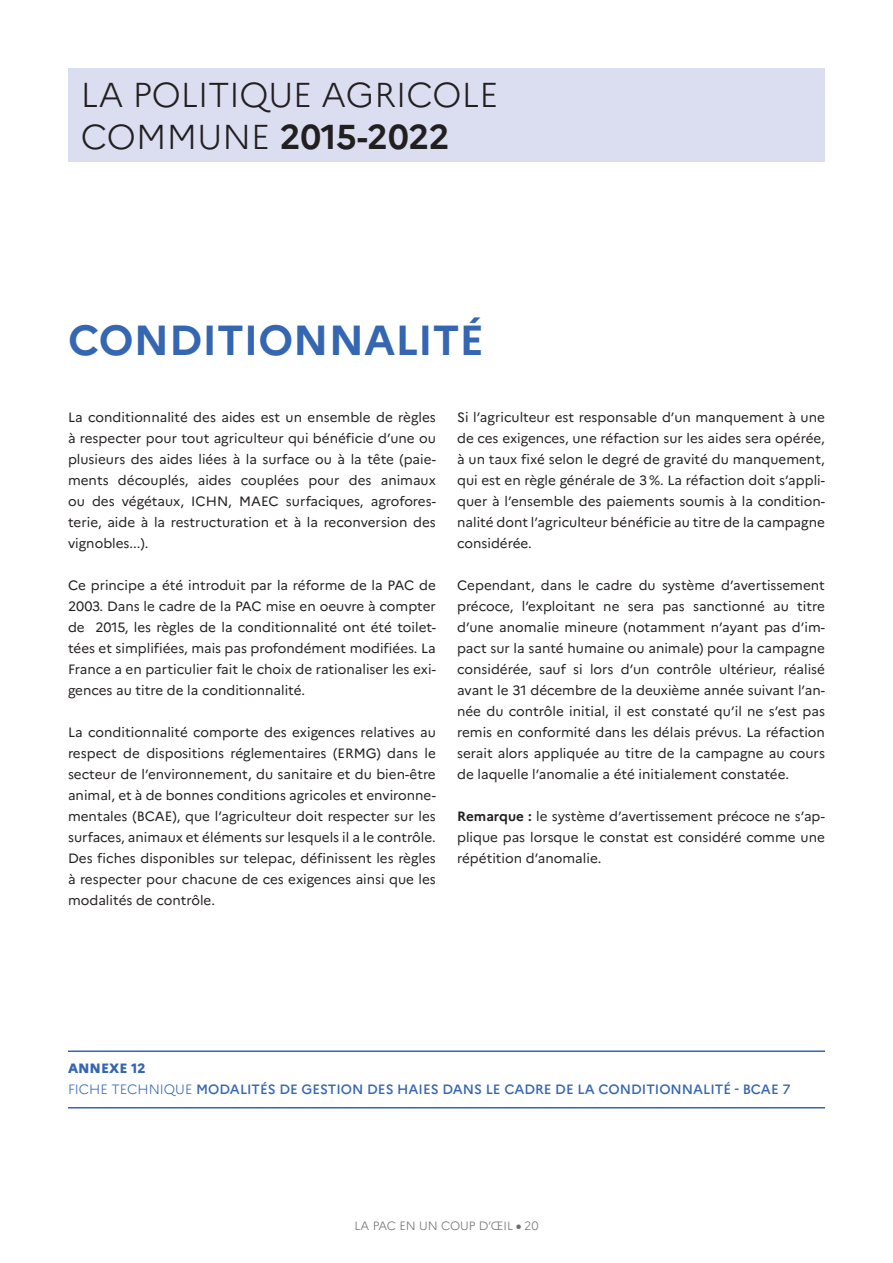
<style>
.page{position:relative;width:893px;height:1263px;background:#fff}
.page>*{position:absolute;margin:0;border:0;box-sizing:border-box;transform-origin:0 0}
._01_Titre{font:700 42px "Marianne";color:#3566b1}
.t1{font:300 34.5px/41.8px "Marianne";letter-spacing:-.005em;color:#231f20}
._02_Texte{font:13.5px/21px "Marianne";color:#231f20;text-align:justify}
.Ref_annexes{font:500 13.5px/21px "Marianne";color:#3566b1}
.t2{font:300 12px "Marianne";color:#6c6d70}
.s1{font-weight:700}
.s2{font-weight:800}
.s3{font-weight:300}
</style>
<div class="page">
<div style="left:68px;top:68px;width:757px;height:94px;background:#dadef0"></div>
<hr style="left:68px;top:1050px;width:757px;height:2px;background:#3566b1">
<hr style="left:68px;top:1107px;width:757px;height:1px;background:#3566b1">
<h2 class="t1" style="left:81px;top:73px;width:419px">LA POLITIQUE AGRICOLE<br>COMMUNE <span class="s1">2015-2022</span></h2>
<p class="_01_Titre" style="left:68px;top:307px;width:418px">CONDITIONNALITÉ</p>
<p class="_02_Texte" style="left:68px;top:405px;width:369px">La conditionnalité des aides est un ensemble de règles à respecter pour tout agriculteur qui bénéficie d’une ou plusieurs des aides liées à la surface ou à la tête (paie&shy;ments découplés, aides couplées pour des animaux ou des végétaux, ICHN, MAEC surfaciques, agrofores&shy;terie, aide à la restructuration et à la reconversion des vignobles...).</p>
<p class="_02_Texte" style="left:68px;top:573px;width:369px">Ce principe a été introduit par la réforme de la PAC de 2003. Dans le cadre de la PAC mise en oeuvre à compter de 2015, les règles de la conditionnalité ont été toilet&shy;tées et simplifiées, mais pas profondément modifiées. La France a en particulier fait le choix de rationaliser les exi&shy;gences au titre de la conditionnalité.</p>
<p class="_02_Texte" style="left:68px;top:720px;width:369px;text-align:left">La conditionnalité comporte des exigences relatives au respect de dispositions réglementaires (ERMG) dans le secteur de l’environnement, du sanitaire et du bien-être animal, et à de bonnes conditions agricoles et environne&shy;mentales (BCAE), que l’agriculteur doit respecter sur les surfaces, animaux et éléments sur lesquels il a le contrôle.<br>Des fiches disponibles sur telepac, définissent les règles à respecter pour chacune de ces exigences ainsi que les modalités de contrôle.</p>
<p class="_02_Texte" style="left:457px;top:405px;width:369px">Si l’agriculteur est responsable d’un manquement à une de ces exigences, une réfaction sur les aides sera opérée, à un taux fixé selon le degré de gravité du manquement, qui est en règle générale de 3 %. La réfaction doit s’appli&shy;quer à l’ensemble des paiements soumis à la condition&shy;nalité dont l’agriculteur bénéficie au titre de la campagne considérée.</p>
<p class="_02_Texte" style="left:457px;top:573px;width:369px">Cependant, dans le cadre du système d’avertissement précoce, l’exploitant ne sera pas sanctionné au titre d’une anomalie mineure (notamment n’ayant pas d’im&shy;pact sur la santé humaine ou animale) pour la campagne considérée, sauf si lors d’un contrôle ultérieur, réalisé avant le 31 décembre de la deuxième année suivant l’an&shy;née du contrôle initial, il est constaté qu’il ne s’est pas remis en conformité dans les délais prévus. La réfaction serait alors appliquée au titre de la campagne au cours de laquelle l’anomalie a été initialement constatée.</p>
<p class="_02_Texte" style="left:457px;top:804px;width:369px"><span class="s1">Remarque :</span> le système d’avertissement précoce ne s’ap&shy;plique pas lorsque le constat est considéré comme une répétition d’anomalie.</p>
<p class="Ref_annexes" style="left:68px;top:1058px;width:724px"><span class="s2">ANNEXE 12<br></span><span class="s3">FICHE TECHNIQUE</span> MODALITÉS DE GESTION DES HAIES DANS LE CADRE DE LA CONDITIONNALITÉ - BCAE 7</p>
<p class="t2" style="left:354px;top:1218px;width:186px">LA PAC EN UN COUP D’ŒIL 20</p>
</div>
